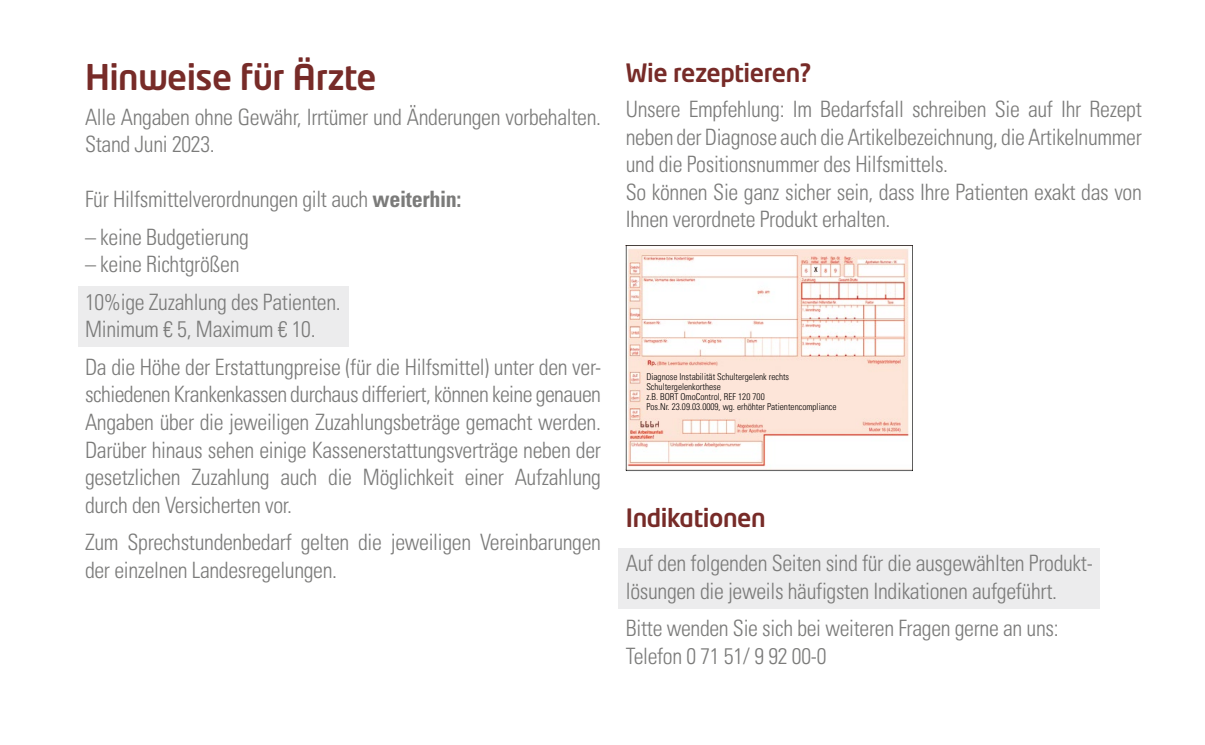
<style>
.page{position:relative;width:1205px;height:745px;background:#fff}
.page>*{position:absolute;margin:0;border:0;box-sizing:border-box;transform-origin:0 0}
.t1{font:500 35px "Neo Tech Pro";letter-spacing:-.015em;color:#772b28}
.t2{font:500 25px "Neo Tech Pro";letter-spacing:-.015em;color:#772b28}
.t3{font:300 condensed 22.5px/27.5px "Univers LT Pro";letter-spacing:-.015em;color:#7b7b7a}
.t4{font:300 condensed 10px "Univers LT Pro";color:#000;scale:.91 1}
.t5{font:300 condensed 9.5px/10px "Univers LT Pro";color:#000}
.s1{font-weight:700}
</style>
<div class="page">
<div style="left:78px;top:286px;width:270px;height:61px;background:#ececed"></div>
<div style="left:619px;top:547px;width:481px;height:61px;background:#ececed"></div>
<svg style="left:626px;top:245px;width:287px;height:225px"></svg>
<h1 class="t1" style="left:85px;top:55px;width:293px">Hinweise für Ärzte</h1>
<p class="t3" style="left:85px;top:102px;width:517px">Alle Angaben ohne Gewähr, Irrtümer und Änderungen vorbehalten.<br>Stand Juni 2023.</p>
<p class="t3" style="left:85px;top:184px;width:378px">Für Hilfsmittelverordnungen gilt auch <span class="s1">weiterhin:</span></p>
<p class="t3" style="left:85px;top:222px;width:165px">– keine Budgetierung</p>
<p class="t3" style="left:85px;top:244px;width:257px;line-height:37.5px">– keine Richtgrößen<br>10%ige Zuzahlung des Patienten.</p>
<p class="t3" style="left:85px;top:309px;width:517px;line-height:37.5px">Minimum € 5, Maximum € 10.<br>Da die Höhe der Erstattungpreise (für die Hilfsmittel) unter den ver-</p>
<p class="t3" style="left:85px;top:379px;width:517px;text-align:justify">schiedenen Krankenkassen durchaus differiert, können keine genauen Angaben über die jeweiligen Zuzahlungsbeträge gemacht werden.<br>Darüber hinaus sehen einige Kassenerstattungsverträge neben der gesetzlichen Zuzahlung auch die Möglichkeit einer Aufzahlung durch den Versicherten vor.</p>
<p class="t3" style="left:85px;top:527px;width:517px">Zum Sprechstundenbedarf gelten die jeweiligen Vereinbarungen der einzelnen Landesregelungen.</p>
<p class="t2" style="left:626px;top:57px;width:187px">Wie rezeptieren?</p>
<p class="t3" style="left:626px;top:94px;width:517px">Unsere Empfehlung: Im Bedarfsfall schreiben Sie auf Ihr Rezept neben der Diagnose auch die Artikelbezeichnung, die Artikel nummer und die Positionsnummer des Hilfsmittels.<br>So können Sie ganz sicher sein, dass Ihre Patienten exakt das von Ihnen verordnete Produkt erhalten.</p>
<p class="t4" style="left:814px;top:261px;width:5px">x</p>
<p class="t5" style="left:646px;top:371px;width:192px">Diagnose Instabilität Schultergelenk rechts Schultergelenkorthese<br>z.B. BORT OmoControl, REF 120 700<br>Pos.Nr. 23.09.03.0009, wg. erhöhter Patientencompliance</p>
<p class="t2" style="left:626px;top:501px;width:141px">Indikationen</p>
<p class="t3" style="left:626px;top:548px;width:468px">Auf den folgenden Seiten sind für die ausgewählten Produkt&shy;lösungen die jeweils häufigsten Indikationen aufgeführt.</p>
<p class="t3" style="left:626px;top:613px;width:434px">Bitte wenden Sie sich bei weiteren Fragen gerne an uns:<br>Telefon 0 71 51/ 9 92 00-0</p>
</div>
